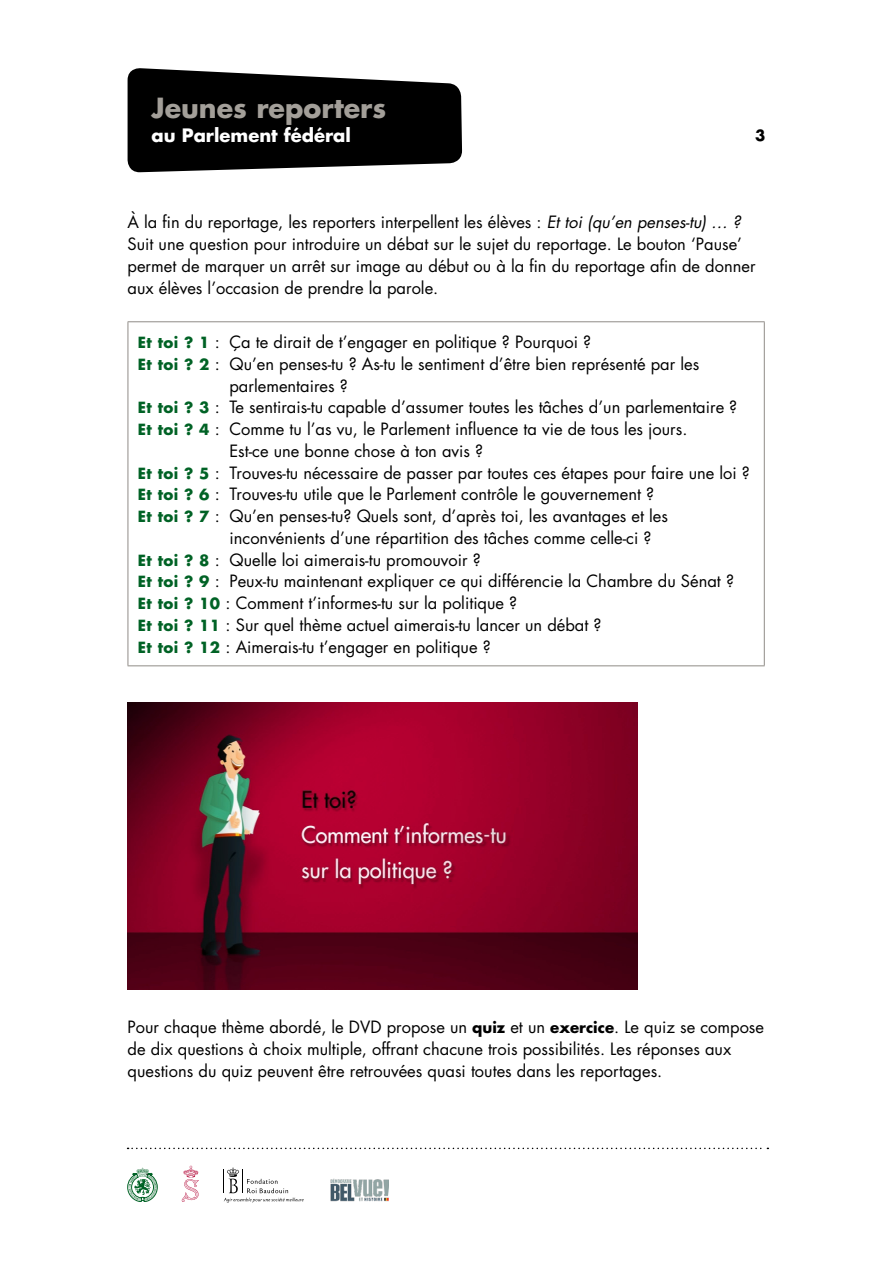
<style>
.page{position:relative;width:893px;height:1263px;background:#fff}
.page>*{position:absolute;margin:0;border:0;box-sizing:border-box;transform-origin:0 0}
.t1{font:700 27px "Futura";color:#a39f99}
.t2{font:700 18px "Futura";color:#fff}
.t3{font:16.5px/21.8px "Futura";color:#000}
.t4{font:700 15px "Futura";color:#000}
.s1{font-style:italic}
.s2{font-weight:700;font-size:15px;color:#006225}
.s3{font-weight:700;font-size:15px}
</style>
<div class="page">
<svg style="left:128px;top:1168px;width:29px;height:34px"></svg>
<svg style="left:182px;top:1166px;width:17px;height:36px"></svg>
<svg style="left:128px;top:1148px;width:640px;height:1px"></svg>
<svg style="left:128px;top:68px;width:334px;height:105px;background:#202020"></svg>
<svg style="left:224px;top:1167px;width:80px;height:36px"></svg>
<img style="left:330px;top:1179px;width:59px;height:22px">
<hr style="left:128px;top:321px;width:637px;height:1px;background:#908c87">
<hr style="left:128px;top:322px;width:1px;height:343px;background:#908c87">
<hr style="left:764px;top:322px;width:1px;height:343px;background:#908c87">
<hr style="left:128px;top:665px;width:637px;height:1px;background:#908c87">
<img style="left:128px;top:703px;width:510px;height:287px">
<h1 class="t1" style="left:151px;top:89px;width:236px">Jeunes reporters</h1>
<p class="t2" style="left:151px;top:122px;width:201px">au Parlement fédéral</p>
<p class="t4" style="left:755px;top:125px;width:12px">3</p>
<p class="t3" style="left:128px;top:211px;width:629px">À la fin du reportage, les reporters interpellent les élèves : <span class="s1">Et toi (qu’en penses-tu) … ?<br></span>Suit une question pour introduire un débat sur le sujet du reportage. Le bouton ‘Pause’ permet de marquer un arrêt sur image au début ou à la fin du reportage afin de donner aux élèves l’occasion de prendre la parole.</p>
<p class="t3" style="left:138px;top:331px;width:455px"><span class="s2">Et toi ? 1</span> : Ça te dirait de t’engager en politique ? Pourquoi ?</p>
<p class="t3" style="left:138px;top:353px;width:563px"><span class="s2">Et toi ? 2</span> : Qu’en penses-tu ? As-tu le sentiment d’être bien représenté par les</p>
<p class="t3" style="left:229px;top:374px;width:120px">parlementaires ?</p>
<p class="t3" style="left:138px;top:396px;width:601px"><span class="s2">Et toi ? 3</span> : Te sentirais-tu capable d’assumer toutes les tâches d’un parlementaire ?</p>
<p class="t3" style="left:138px;top:418px;width:551px"><span class="s2">Et toi ? 4</span> : Comme tu l’as vu, le Parlement influence ta vie de tous les jours.</p>
<p class="t3" style="left:229px;top:440px;width:255px">Est-ce une bonne chose à ton avis ?</p>
<p class="t3" style="left:138px;top:461px;width:614px"><span class="s2">Et toi ? 5</span> : Trouves-tu nécessaire de passer par toutes ces étapes pour faire une loi ?</p>
<p class="t3" style="left:138px;top:483px;width:518px"><span class="s2">Et toi ? 6</span> : Trouves-tu utile que le Parlement contrôle le gouvernement ?</p>
<p class="t3" style="left:138px;top:505px;width:532px"><span class="s2">Et toi ? 7</span> : Qu’en penses-tu? Quels sont, d’après toi, les avantages et les</p>
<p class="t3" style="left:229px;top:527px;width:424px">inconvénients d’une répartition des tâches comme celle-ci ?</p>
<p class="t3" style="left:138px;top:548px;width:344px"><span class="s2">Et toi ? 8</span> : Quelle loi aimerais-tu promouvoir ?</p>
<p class="t3" style="left:138px;top:570px;width:598px"><span class="s2">Et toi ? 9</span> : Peux-tu maintenant expliquer ce qui différencie la Chambre du Sénat ?</p>
<p class="t3" style="left:138px;top:592px;width:381px"><span class="s2">Et toi ? 10</span> : Comment t’informes-tu sur la politique ?</p>
<p class="t3" style="left:138px;top:614px;width:465px"><span class="s2">Et toi ? 11</span> : Sur quel thème actuel aimerais-tu lancer un débat ?</p>
<p class="t3" style="left:138px;top:635px;width:354px"><span class="s2">Et toi ? 12</span> : Aimerais-tu t’engager en politique ?</p>
<p class="t3" style="left:128px;top:1016px;width:638px">Pour chaque thème abordé, le DVD propose un <span class="s3">quiz</span> et un <span class="s3">exercice</span>. Le quiz se compose de dix questions à choix multiple, offrant chacune trois possibilités. Les réponses aux questions du quiz peuvent être retrouvées quasi toutes dans les reportages.</p>
</div>
